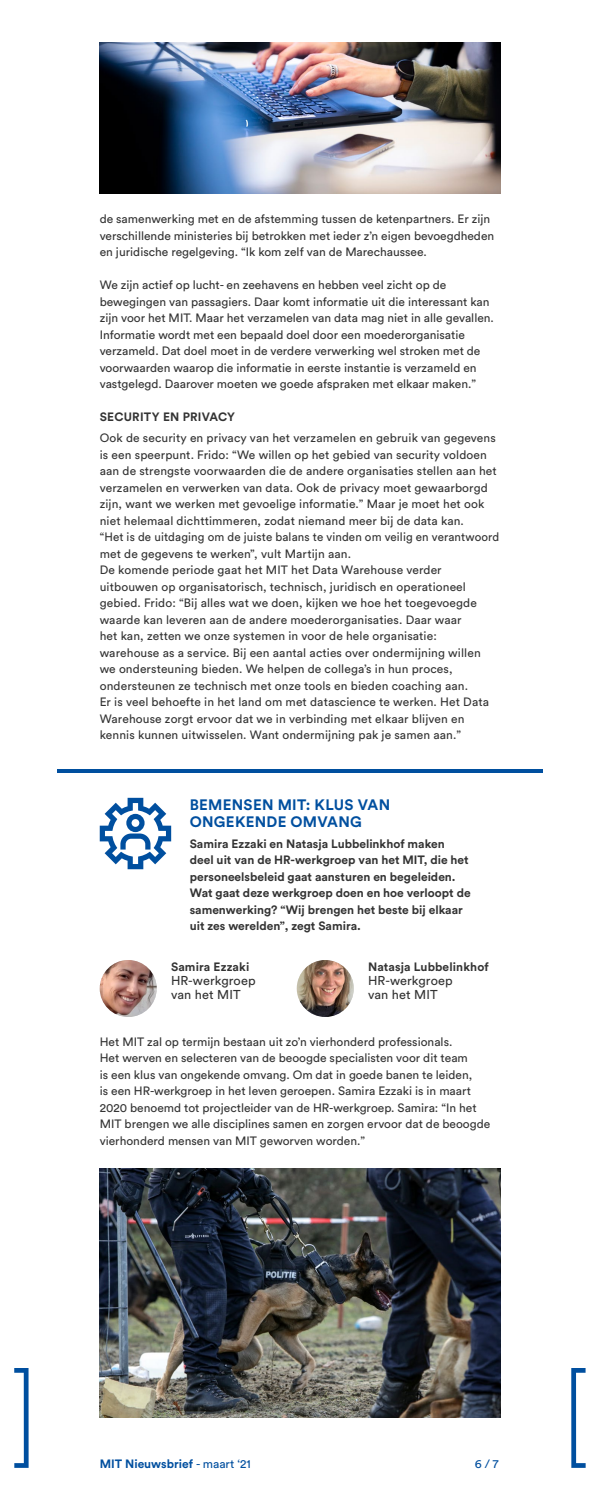
<style>
.page{position:relative;width:600px;height:1500px;background:#fff}
.page>*{position:absolute;margin:0;border:0;box-sizing:border-box;transform-origin:0 0}
.t1{font:700 15px/16.5px "Circular Std";letter-spacing:.02em;color:#004f9f}
.t2{font:12.75px/14.2px "Circular Std";letter-spacing:.01em;color:#333}
.t3{font:12px/16.5px "Circular Std";color:#333}
.t4{font:700 12px/16.5px "Circular Std";color:#333}
.t5{font:700 12px "Circular Std";color:#004f9f}
.t6{font:700 12px "Circular Std";letter-spacing:.02em;color:#333}
.t7{font:12px "Circular Std";color:#004f9f}
.s1{font-weight:400}
</style>
<div class="page">
<svg style="left:14px;top:1368px;width:15px;height:100px"></svg>
<svg style="left:571px;top:1368px;width:15px;height:100px"></svg>
<hr style="left:57px;top:770px;width:486px;height:3px;background:#004f9f">
<svg style="left:100px;top:798px;width:71px;height:71px"></svg>
<img style="left:100px;top:1168px;width:400px;height:250px">
<img style="left:100px;top:43px;width:400px;height:151px">
<img style="left:100px;top:960px;width:57px;height:57px;border-radius:28px">
<img style="left:297px;top:960px;width:57px;height:57px;border-radius:28px">
<p class="t3" style="left:100px;top:211px;width:396px">de samenwerking met en de afstemming tussen de ketenpartners. Er zijn verschillende ministeries bij betrokken met ieder z’n eigen bevoegdheden en juridische regelgeving. “Ik kom zelf van de Marechaussee.</p>
<p class="t3" style="left:100px;top:277px;width:396px">We zijn actief op lucht- en zeehavens en hebben veel zicht op de bewegingen van passagiers. Daar komt informatie uit die interessant kan zijn voor het MIT. Maar het verzamelen van data mag niet in alle gevallen.<br>Informatie wordt met een bepaald doel door een moederorganisatie verzameld. Dat doel moet in de verdere verwerking wel stroken met de voorwaarden waarop die informatie in eerste instantie is verzameld en vastgelegd. Daarover moeten we goede afspraken met elkaar maken.”</p>
<p class="t6" style="left:100px;top:409px;width:137px">SECURITY EN PRIVACY</p>
<p class="t3" style="left:100px;top:430px;width:401px">Ook de security en privacy van het verzamelen en gebruik van gegevens is een speerpunt. Frido: “We willen op het gebied van security voldoen aan de strengste voorwaarden die de andere organisaties stellen aan het verzamelen en verwerken van data. Ook de privacy moet gewaarborgd zijn, want we werken met gevoelige informatie.” Maar je moet het ook niet helemaal dichttimmeren, zodat niemand meer bij de data kan.<br>“Het is de uitdaging om de juiste balans te vinden om veilig en verantwoord met de gegevens te werken”, vult Martijn aan.<br>De komende periode gaat het MIT het Data Warehouse verder uitbouwen op organisatorisch, technisch, juridisch en operationeel gebied. Frido: “Bij alles wat we doen, kijken we hoe het toegevoegde waarde kan leveren aan de andere moederorganisaties. Daar waar<br>het kan, zetten we onze systemen in voor de hele organisatie: warehouse as a service. Bij een aantal acties over ondermijning willen we ondersteuning bieden. We helpen de collega’s in hun proces, ondersteunen ze technisch met onze tools en bieden coaching aan.<br>Er is veel behoefte in het land om met datascience te werken. Het Data Warehouse zorgt ervoor dat we in verbinding met elkaar blijven en kennis kunnen uitwisselen. Want ondermijning pak je samen aan.”</p>
<p class="t1" style="left:190px;top:796px;width:202px">BEMENSEN MIT: KLUS VAN<br>ONGEKENDE OMVANG</p>
<p class="t4" style="left:190px;top:835px;width:282px">Samira Ezzaki en Natasja Lubbelinkhof maken deel uit van de HR-werkgroep van het MIT, die het personeelsbeleid gaat aansturen en begeleiden.<br>Wat gaat deze werkgroep doen en hoe verloopt de samenwerking? “Wij brengen het beste bij elkaar uit zes werelden”, zegt Samira.</p>
<p class="t4" style="left:171px;top:958px;width:80px">Samira Ezzaki</p>
<p class="t2" style="left:171px;top:973px;width:86px">HR-werkgroep van het MIT</p>
<p class="t4" style="left:368px;top:958px;width:122px">Natasja Lubbelinkhof</p>
<p class="t2" style="left:368px;top:973px;width:86px">HR-werkgroep van het MIT</p>
<p class="t3" style="left:100px;top:1033px;width:392px">Het MIT zal op termijn bestaan uit zo’n vierhonderd professionals.<br>Het werven en selecteren van de beoogde specialisten voor dit team<br>is een klus van ongekende omvang. Om dat in goede banen te leiden,<br>is een HR-werkgroep in het leven geroepen. Samira Ezzaki is in maart 2020 benoemd tot projectleider van de HR-werkgroep. Samira: “In het MIT brengen we alle disciplines samen en zorgen ervoor dat de beoogde vierhonderd mensen van MIT geworven worden.”</p>
<p class="t5" style="left:100px;top:1456px;width:153px">MIT Nieuwsbrief <span class="s1">- maart ‘21</span></p>
<p class="t7" style="left:475px;top:1456px;width:25px">6 / 7</p>
</div>
